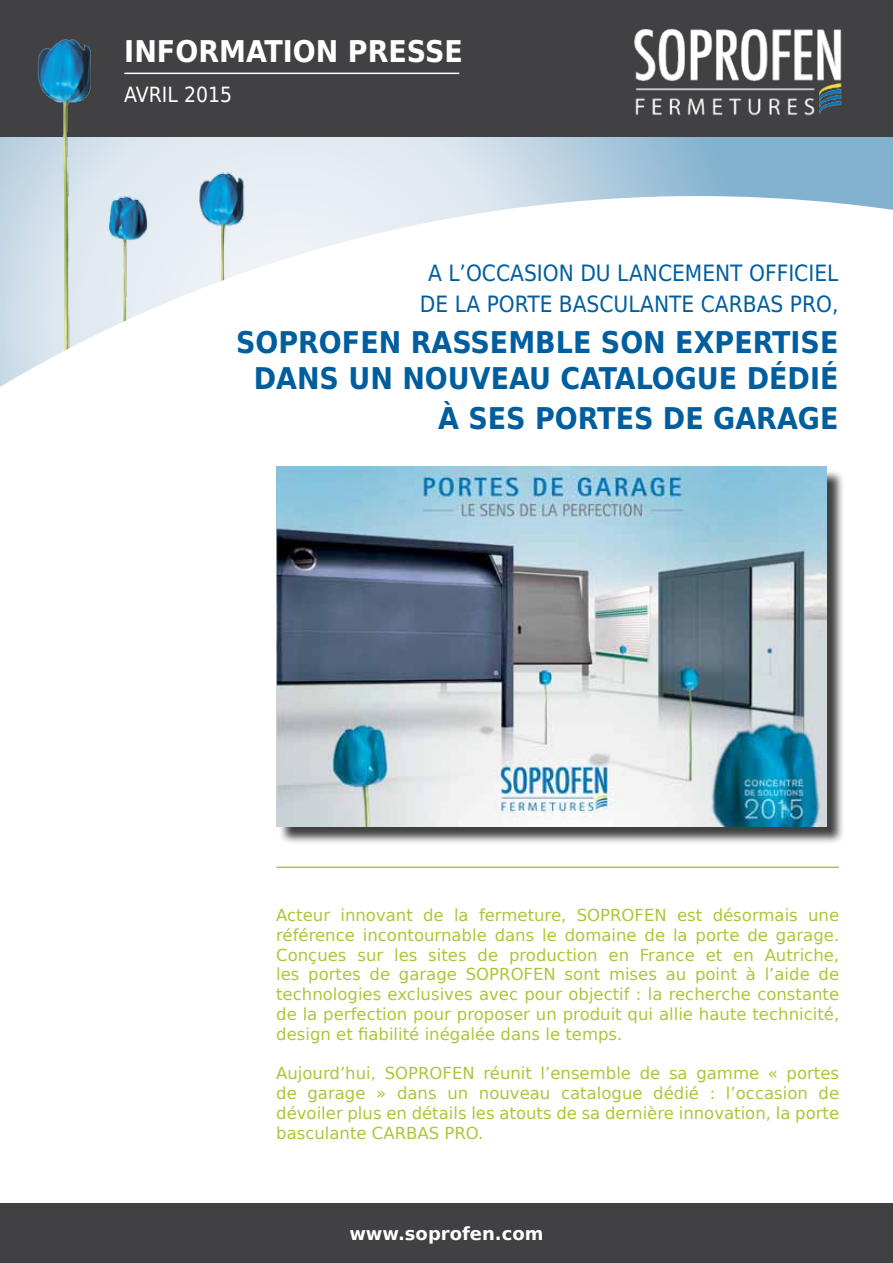
<style>
.page{position:relative;width:893px;height:1263px;background:#fff}
.page>*{position:absolute;margin:0;border:0;box-sizing:border-box;transform-origin:0 0}
.t1{font:700 30px/40.2px "DejaVu Sans Condensed";color:#005e9e}
.t2{font:700 30px "DejaVu Sans Condensed";color:#fff}
.t3{font:22.5px/31.2px "DejaVu Sans Condensed";color:#005e9e;text-align:center}
.t4{font:21px "DejaVu Sans Condensed";color:#fff}
.t5{font:700 18px "DejaVu Sans";color:#fff}
.t6{font:16.5px/19.8px "DejaVu Sans";color:#abc737;text-align:justify}
</style>
<div class="page">
<svg style="left:0;top:136px;width:893px;height:251px"></svg>
<div style="left:0;top:1203px;width:893px;height:60px;background:#414042"></div>
<div style="left:0;top:0;width:893px;height:136px;background:#414042"></div>
<img style="left:13px;top:39px;width:214px;height:340px">
<hr style="left:124px;top:73px;width:335px;height:1px;background:#fff">
<img style="left:99px;top:146px;width:175px;height:187px">
<img style="left:634px;top:29px;width:208px;height:87px">
<hr style="left:276px;top:866px;width:563px;height:2px;background:#abc737">
<div style="left:279px;top:469px;width:566px;height:376px;background:#000;opacity:.75"></div>
<img style="left:276px;top:467px;width:550px;height:359px">
<h1 class="t2" style="left:124px;top:26px;width:340px">INFORMATION PRESSE</h1>
<p class="t4" style="left:124px;top:77px;width:109px">AVRIL 2015</p>
<h2 class="t3" style="left:420px;top:257px;width:420px">A L’OCCASION DU LANCEMENT OFFICIEL<br>DE LA PORTE BASCULANTE CARBAS PRO,</h2>
<h1 class="t1" style="left:236px;top:321px;width:22px">SOPROFEN</h1>
<h1 class="t1" style="left:411px;top:321px;width:21px">RASSEM</h1>
<h1 class="t1" style="left:535px;top:321px;width:87px">BLE SON</h1>
<h1 class="t1" style="left:675px;top:321px;width:58px">EXPERTISE</h1>
<h1 class="t1" style="left:254px;top:357px;width:44px">DANS</h1>
<h1 class="t1" style="left:438px;top:357px;width:402px;text-indent:-90px">UN NOUVEAU CATALOGUE DÉDI É<br>À SES</h1>
<h1 class="t1" style="left:535px;top:397px;width:20px">PORTES</h1>
<h1 class="t1" style="left:663px;top:397px;width:95px">DE GARA</h1>
<h1 class="t1" style="left:798px;top:397px;width:38px">GE</h1>
<p class="t6" style="left:276px;top:905px;width:565px">Acteur innovant de la fermeture, SOPROFEN est désormais une référence incontournable dans le domaine de la porte de garage.<br>Conçues sur les sites de production en France et en Autriche, les portes de garage SOPROFEN sont mises au point à l’aide de technologies exclusives avec pour objectif : la recherche constante de la perfection pour proposer un produit qui allie haute technicité, design et fiabilité inégalée dans le temps.</p>
<p class="t6" style="left:276px;top:1063px;width:564px">Aujourd’hui, SOPROFEN réunit l’ensemble de sa gamme « portes de garage » dans un nouveau catalogue dédié : l’occasion de dévoiler plus en détails les atouts de sa dernière innovation, la porte basculante CARBAS PRO.</p>
<p class="t5" style="left:349px;top:1219px;width:196px">www.soprofen.com</p>
</div>
